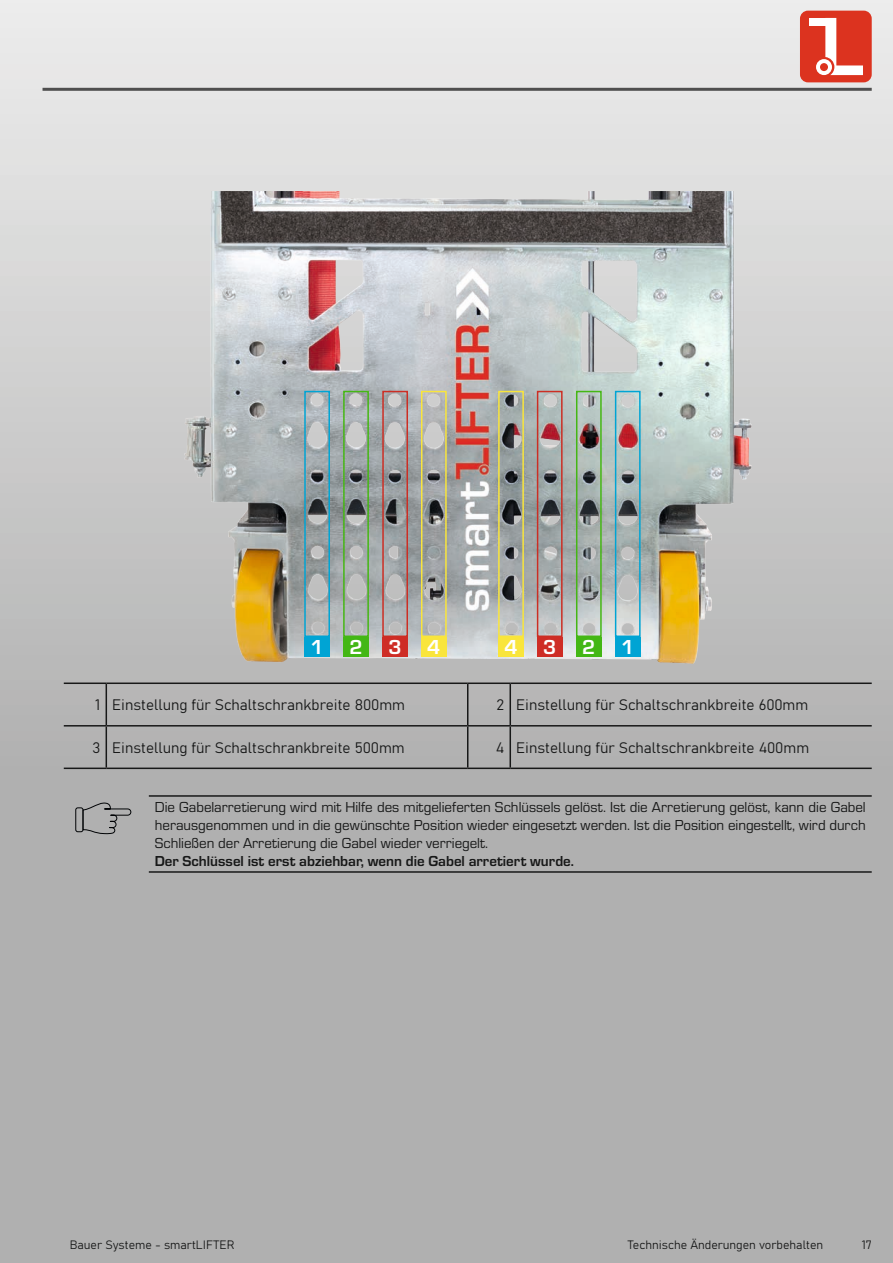
<style>
.page{position:relative;width:893px;height:1263px;background:#fff}
.page>*{position:absolute;margin:0;border:0;box-sizing:border-box;transform-origin:0 0}
.t1{font:700 21px "Eurostile";color:#fff}
.t2{font:15px/18px "Eurostile";color:#171818;text-align:justify}
.t3{font:15px "Bahnschrift";color:#171818}
.t4{font:700 15px "Eurostile";color:#171818}
.t5{font:12px "Bahnschrift";color:#171818}
</style>
<div class="page">
<div style="left:0;top:0;width:893px;height:1263px;background:linear-gradient(to bottom,#e5e4e4,#a1a1a1)"></div>
<div style="left:800px;top:11px;width:72px;height:71px;background:#dc331f;border-radius:8px"></div>
<div style="left:809px;top:18px;width:16px;height:7px;background:#fff"></div>
<svg style="left:816px;top:18px;width:47px;height:57px"></svg>
<hr style="left:43px;top:88px;width:829px;height:3px;background:#4f4f4f">
<img style="left:180px;top:191px;width:575px;height:486px">
<hr style="left:64px;top:682px;width:42px;height:2px;background:#171818">
<hr style="left:106px;top:682px;width:362px;height:2px;background:#171818">
<hr style="left:106px;top:684px;width:1px;height:41px;background:#171818">
<hr style="left:468px;top:682px;width:42px;height:2px;background:#171818">
<hr style="left:467px;top:684px;width:1px;height:41px;background:#171818">
<hr style="left:510px;top:682px;width:362px;height:2px;background:#171818">
<hr style="left:509px;top:684px;width:2px;height:41px;background:#171818">
<hr style="left:64px;top:725px;width:42px;height:1px;background:#171818">
<hr style="left:106px;top:725px;width:362px;height:1px;background:#171818">
<hr style="left:106px;top:726px;width:1px;height:41px;background:#171818">
<hr style="left:468px;top:725px;width:42px;height:1px;background:#171818">
<hr style="left:467px;top:726px;width:1px;height:41px;background:#171818">
<hr style="left:510px;top:725px;width:362px;height:1px;background:#171818">
<hr style="left:509px;top:726px;width:2px;height:41px;background:#171818">
<hr style="left:64px;top:767px;width:42px;height:2px;background:#171818">
<hr style="left:106px;top:767px;width:362px;height:2px;background:#171818">
<hr style="left:468px;top:767px;width:42px;height:2px;background:#171818">
<hr style="left:510px;top:767px;width:362px;height:2px;background:#171818">
<div style="left:304px;top:391px;width:26px;height:246px;border:2px solid #00a4d4"></div>
<div style="left:343px;top:391px;width:26px;height:246px;border:2px solid #45b714"></div>
<div style="left:382px;top:391px;width:26px;height:246px;border:2px solid #cc2e24"></div>
<div style="left:421px;top:391px;width:26px;height:246px;border:2px solid #f9e53c"></div>
<div style="left:615px;top:391px;width:26px;height:246px;border:2px solid #00a4d4"></div>
<div style="left:576px;top:391px;width:26px;height:246px;border:2px solid #45b714"></div>
<div style="left:537px;top:391px;width:26px;height:246px;border:2px solid #cc2e24"></div>
<div style="left:498px;top:391px;width:26px;height:246px;border:2px solid #f9e53c"></div>
<div style="left:304px;top:637px;width:26px;height:19px;background:#00a4d4"></div>
<div style="left:343px;top:637px;width:26px;height:19px;background:#43b715"></div>
<div style="left:382px;top:637px;width:26px;height:19px;background:#ce2d26"></div>
<div style="left:421px;top:637px;width:26px;height:19px;background:#f9e53c"></div>
<div style="left:615px;top:637px;width:26px;height:19px;background:#00a4d4"></div>
<div style="left:576px;top:637px;width:26px;height:19px;background:#43b715"></div>
<div style="left:537px;top:637px;width:26px;height:19px;background:#ce2d26"></div>
<div style="left:498px;top:637px;width:26px;height:19px;background:#f9e53c"></div>
<hr style="left:149px;top:871px;width:723px;height:2px;background:#171818">
<hr style="left:149px;top:795px;width:723px;height:2px;background:#171818">
<svg style="left:82px;top:802px;width:49px;height:32px;background:#9c9d9d"></svg>
<div style="left:75px;top:807px;width:8px;height:25px;border:1px solid #010305;border-radius:2px"></div>
<p class="t1" style="left:310px;top:631px;width:15px">1</p>
<p class="t1" style="left:349px;top:631px;width:15px">2</p>
<p class="t1" style="left:389px;top:631px;width:15px">3</p>
<p class="t1" style="left:427px;top:631px;width:15px">4</p>
<p class="t1" style="left:504px;top:631px;width:15px">4</p>
<p class="t1" style="left:543px;top:631px;width:15px">3</p>
<p class="t1" style="left:582px;top:631px;width:15px">2</p>
<p class="t1" style="left:621px;top:631px;width:15px">1</p>
<p class="t3" style="left:95px;top:694px;width:6px">1</p>
<p class="t3" style="left:112px;top:694px;width:294px">Einstellung für Schaltschrankbreite 800mm</p>
<p class="t3" style="left:497px;top:694px;width:9px">2</p>
<p class="t3" style="left:516px;top:694px;width:294px">Einstellung für Schaltschrankbreite 600mm</p>
<p class="t3" style="left:92px;top:736px;width:9px">3</p>
<p class="t3" style="left:112px;top:736px;width:294px">Einstellung für Schaltschrankbreite 500mm</p>
<p class="t3" style="left:496px;top:736px;width:10px">4</p>
<p class="t3" style="left:516px;top:736px;width:294px">Einstellung für Schaltschrankbreite 400mm</p>
<p class="t2" style="left:155px;top:797px;width:712px">Die Gabelarretierung wird mit Hilfe des mitgelieferten Schlüssels gelöst. Ist die Arretierung gelöst, kann die Gabel herausgenommen und in die gewünschte Position wieder eingesetzt werden. Ist die Position eingestellt, wird durch Schließen der Arretierung die Gabel wieder verriegelt.</p>
<p class="t4" style="left:155px;top:850px;width:421px">Der Schlüssel ist erst abziehbar, wenn die Gabel arretiert wurde.</p>
<p class="t5" style="left:70px;top:1235px;width:166px">Bauer Systeme - smartLIFTER</p>
<p class="t5" style="left:628px;top:1235px;width:197px">Technische Änderungen vorbehalten</p>
<p class="t5" style="left:862px;top:1235px;width:12px">17</p>
</div>
